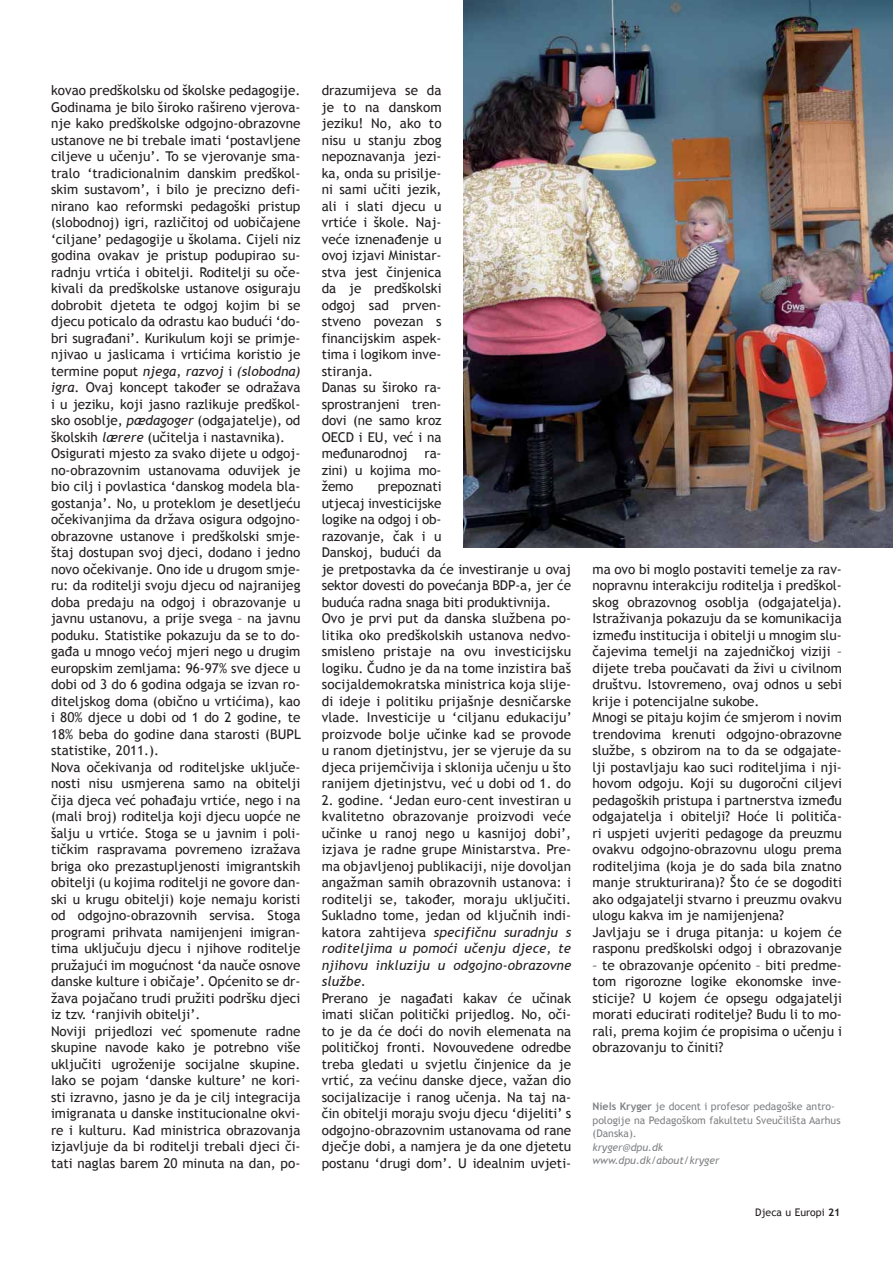
<style>
.page{position:relative;width:893px;height:1263px;background:#fff}
.page>*{position:absolute;margin:0;border:0;box-sizing:border-box;transform-origin:0 0}
.t1{font:13.5px/16.5px "Trebuchet MS";color:#231f20}
.t2{font:10.5px/13.5px "Trebuchet MS";color:#808285}
.t3{font:italic 10.5px/13.5px "Trebuchet MS";color:#808285}
.t4{font:10.5px "Trebuchet MS";color:#231f20}
.s1{font-style:italic}
.s2{font-weight:700}
</style>
<div class="page">
<img style="left:463px;top:0;width:430px;height:547px">
<p class="t1" style="left:51px;top:82px;width:251px">kovao predškolsku od školske pedagogije.<br>Godinama je bilo široko rašireno vjerova&shy;nje kako predškolske odgojno-obrazovne ustanove ne bi trebale imati ‘postavljene ciljeve u učenju’. To se vjerovanje sma&shy;tralo ‘tradicionalnim danskim predškol&shy;skim sustavom’, i bilo je precizno defi&shy;nirano kao reformski pedagoški pristup (slobodnoj) igri, različitoj od uobičajene ‘ciljane’ pedagogije u školama. Cijeli niz godina ovakav je pristup podupirao su&shy;radnju vrtića i obitelji. Roditelji su oče&shy;kivali da predškolske ustanove osiguraju dobrobit djeteta te odgoj kojim bi se djecu poticalo da odrastu kao budući ‘do&shy;bri sugrađani’. Kurikulum koji se primje&shy;njivao u jaslicama i vrtićima koristio je termine poput <span class="s1">njega</span>, <span class="s1">razvoj</span> i <span class="s1">(slobodna) igra</span>. Ovaj koncept također se odražava i u jeziku, koji jasno razlikuje predškol&shy;sko osoblje, <span class="s1">pædagoger</span> (odgajatelje), od školskih <span class="s1">lærere</span> (učitelja i nastavnika).<br>Osigurati mjesto za svako dijete u odgoj&shy;no-obrazovnim ustanovama oduvijek je bio cilj i povlastica ‘danskog modela bla&shy;gostanja’. No, u proteklom je desetljeću očekivanjima da država osigura odgojno&shy;obrazovne ustanove i predškolski smje&shy;štaj dostupan svoj djeci, dodano i jedno novo očekivanje. Ono ide u drugom smje&shy;ru: da roditelji svoju djecu od najranijeg doba predaju na odgoj i obrazovanje u javnu ustanovu, a prije svega – na javnu poduku. Statistike pokazuju da se to do&shy;gađa u mnogo većoj mjeri nego u drugim europskim zemljama: 96-97% sve djece u dobi od 3 do 6 godina odgaja se izvan ro&shy;diteljskog doma (obično u vrtićima), kao i 80% djece u dobi od 1 do 2 godine, te 18% beba do godine dana starosti (BUPL statistike, 2011.).<br>Nova očekivanja od roditeljske uključe&shy;nosti nisu usmjerena samo na obitelji čija djeca već pohađaju vrtiće, nego i na (mali broj) roditelja koji djecu uopće ne šalju u vrtiće. Stoga se u javnim i poli&shy;tičkim raspravama povremeno izražava briga oko prezastupljenosti imigrantskih obitelji (u kojima roditelji ne govore dan&shy;ski u krugu obitelji) koje nemaju koristi od odgojno-obrazovnih servisa. Stoga programi prihvata namijenjeni imigran&shy;tima uključuju djecu i njihove roditelje pružajući im mogućnost ‘da nauče osnove danske kulture i običaje’. Općenito se dr&shy;žava pojačano trudi pružiti podršku djeci iz tzv. ‘ranjivih obitelji’.<br>Noviji prijedlozi već spomenute radne skupine navode kako je potrebno više uključiti ugroženije socijalne skupine.<br>Iako se pojam ‘danske kulture’ ne kori&shy;sti izravno, jasno je da je cilj integracija imigranata u danske institucionalne okvi&shy;re i kulturu. Kad ministrica obrazovanja izjavljuje da bi roditelji trebali djeci či&shy;tati naglas barem 20 minuta na dan, po-</p>
<p class="t1" style="left:322px;top:82px;width:121px">drazumijeva se da je to na danskom jeziku! No, ako to nisu u stanju zbog nepoznavanja jezi&shy;ka, onda su prisilje&shy;ni sami učiti jezik, ali i slati djecu u vrtiće i škole. Naj&shy;veće iznenađenje u ovoj izjavi Ministar&shy;stva jest činjenica da je predškolski odgoj sad prven&shy;stveno povezan s financijskim aspek&shy;tima i logikom inve&shy;stiranja.<br>Danas su široko ra&shy;sprostranjeni tren&shy;dovi (ne samo kroz<br>OECD i EU, već i na međunarodnoj ra&shy;zini) u kojima mo&shy;žemo</p>
<p class="t1" style="left:322px;top:478px;width:251px;text-indent:56px">prepoznati<br>utjecaj investicijske<br>logike na odgoj i ob-<br>razovanje, čak i u<br>Danskoj, budući da<br>je pretpostavka da će investiranje u ovaj sektor dovesti do povećanja BDP-a, jer će buduća radna snaga biti produktivnija.<br>Ovo je prvi put da danska službena po&shy;litika oko predškolskih ustanova nedvo&shy;smisleno pristaje na ovu investicijsku logiku. Čudno je da na tome inzistira baš socijaldemokratska ministrica koja slije&shy;di ideje i politiku prijašnje desničarske vlade. Investicije u ‘ciljanu edukaciju’ proizvode bolje učinke kad se provode u ranom djetinjstvu, jer se vjeruje da su djeca prijemčivija i sklonija učenju u što ranijem djetinjstvu, već u dobi od 1. do</p>
<p class="t1" style="left:322px;top:791px;width:251px;text-align:justify">2. godine. ‘Jedan euro-cent investiran u kvalitetno obrazovanje proizvodi veće učinke u ranoj nego u kasnijoj dobi’, izjava je radne grupe Ministarstva. Pre&shy;ma objavljenoj publikaciji, nije dovoljan angažman samih obrazovnih ustanova: i roditelji se, također, moraju uključiti.<br>Sukladno tome, jedan od ključnih indi&shy;katora zahtijeva <span class="s1">specifičnu suradnju s roditeljima u pomoći učenju djece, te njihovu inkluziju u odgojno-obrazovne službe.</span></p>
<p class="t1" style="left:322px;top:989px;width:251px;text-align:justify">Prerano je nagađati kakav će učinak imati sličan politički prijedlog. No, oči&shy;to je da će doći do novih elemenata na političkoj fronti. Novouvedene odredbe treba gledati u svjetlu činjenice da je vrtić, za većinu danske djece, važan dio socijalizacije i ranog učenja. Na taj na&shy;čin obitelji moraju svoju djecu ‘dijeliti’ s odgojno-obrazovnim ustanovama od rane dječje dobi, a namjera je da one djetetu postanu ‘drugi dom’. U idealnim uvjeti-</p>
<p class="t1" style="left:592px;top:560px;width:251px">ma ovo bi moglo postaviti temelje za rav&shy;nopravnu interakciju roditelja i predškol&shy;skog obrazovnog osoblja (odgajatelja).<br>Istraživanja pokazuju da se komunikacija između institucija i obitelji u mnogim slu&shy;čajevima temelji na zajedničkoj viziji – dijete treba poučavati da živi u civilnom društvu. Istovremeno, ovaj odnos u sebi krije i potencijalne sukobe.<br>Mnogi se pitaju kojim će smjerom i novim trendovima krenuti odgojno-obrazovne službe, s obzirom na to da se odgajate&shy;lji postavljaju kao suci roditeljima i nji&shy;hovom odgoju. Koji su dugoročni ciljevi pedagoških pristupa i partnerstva između odgajatelja i obitelji? Hoće li političa&shy;ri uspjeti uvjeriti pedagoge da preuzmu ovakvu odgojno-obrazovnu ulogu prema roditeljima (koja je do sada bila znatno manje strukturirana)? Što će se dogoditi ako odgajatelji stvarno i preuzmu ovakvu ulogu kakva im je namijenjena?<br>Javljaju se i druga pitanja: u kojem će rasponu predškolski odgoj i obrazovanje</p>
<p class="t1" style="left:592px;top:956px;width:251px;text-align:justify">– te obrazovanje općenito – biti predme&shy;tom rigorozne logike ekonomske inve&shy;sticije? U kojem će opsegu odgajatelji morati educirati roditelje? Budu li to mo&shy;rali, prema kojim će propisima o učenju i obrazovanju to činiti?</p>
<p class="t2" style="left:592px;top:1100px;width:250px"><span class="s2">Niels Kryger</span> je docent i profesor pedagoške antro&shy;pologije na Pedagoškom fakultetu Sveučilišta Aarhus (Danska).</p>
<p class="t3" style="left:592px;top:1140px;width:129px">kryger@dpu.dk www.dpu.dk/about/kryger</p>
<p class="t4" style="left:755px;top:1206px;width:87px">Djeca u Europi <span class="s2">21</span></p>
</div>
